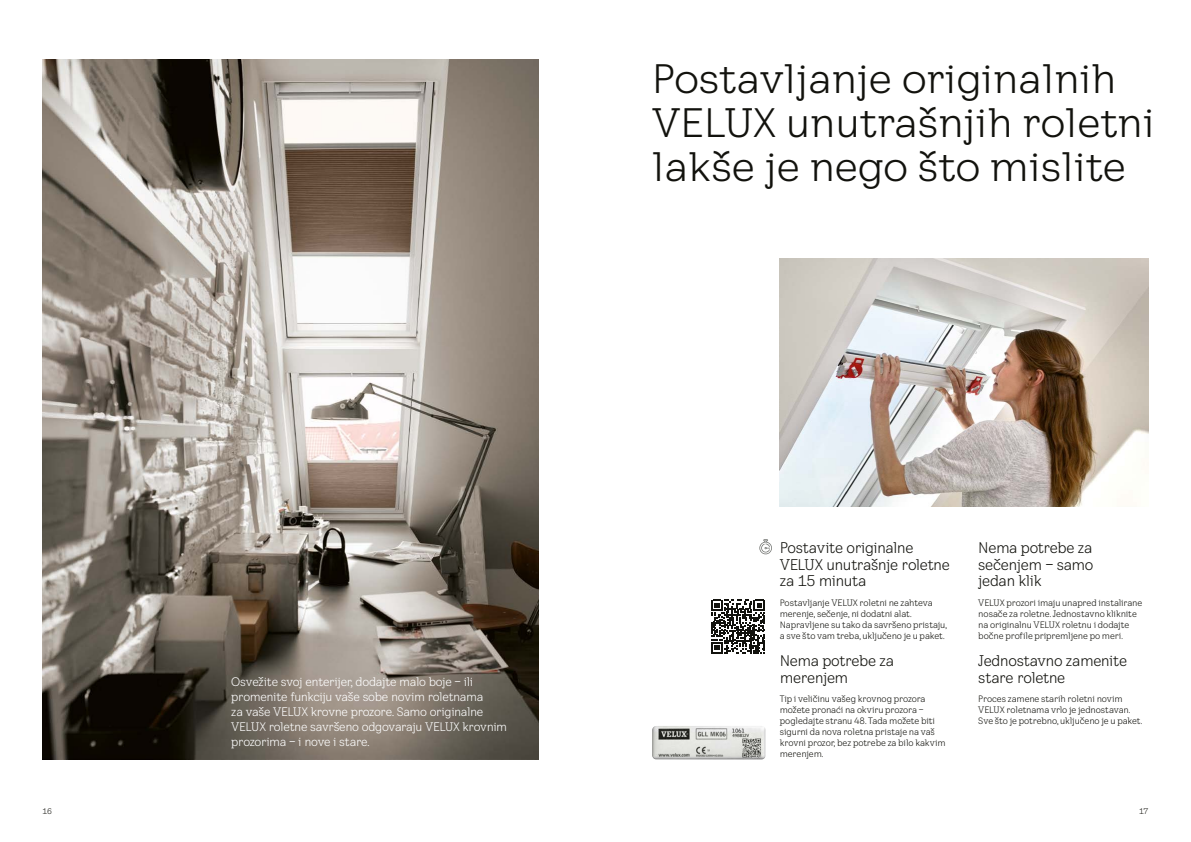
<style>
.page{position:relative;width:1191px;height:842px;background:#fff}
.page>*{position:absolute;margin:0;border:0;box-sizing:border-box;transform-origin:0 0}
.t1{font:40px/44px "VELUX Transform Headline";color:#12120d}
.t2{font:15px/16.5px "VELUX Transform";letter-spacing:-.03em;color:#12120d}
.t3{font:12px/15px "VELUX Transform";letter-spacing:-.03em;color:#fff}
.t4{font:9px/11px "VELUX Transform";letter-spacing:-.015em;color:#12120d}
.t5{font:8px "VELUX Transform";color:#12120d}
</style>
<div class="page">
<img style="left:780px;top:258px;width:368px;height:249px">
<img style="left:43px;top:60px;width:496px;height:699px">
<svg style="left:759px;top:539px;width:13px;height:15px"></svg>
<img style="left:652px;top:726px;width:113px;height:33px">
<svg style="left:711px;top:600px;width:54px;height:53px"></svg>
<h3 class="t3" style="left:231px;top:673px;width:277px">Osvežite svoj enterijer, dodajte malo boje – ili promenite funkciju vaše sobe novim roletnama<br>za vaše VELUX krovne prozore. Samo originalne VELUX roletne savršeno odgovaraju VELUX krovnim prozorima – i nove i stare.</h3>
<h1 class="t1" style="left:652px;top:56px;width:504px">Postavljanje originalnih<br>VELUX unutrašnjih roletni lakše je nego što mislite</h1>
<h2 class="t2" style="left:780px;top:539px;width:172px">Postavite originalne<br>VELUX unutrašnje roletne za 15 minuta</h2>
<p class="t4" style="left:780px;top:597px;width:169px">Postavljanje VELUX roletni ne zahteva merenje, sečenje, ni dodatni alat.<br>Napravljene su tako da savršeno pristaju, a sve što vam treba, uključeno je u paket.</p>
<h2 class="t2" style="left:780px;top:652px;width:116px">Nema potrebe za merenjem</h2>
<p class="t4" style="left:780px;top:693px;width:167px">Tip i veličinu vašeg krovnog prozora možete pronaći na okviru prozora – pogledajte stranu 48. Tada možete biti sigurni da nova roletna pristaje na vaš krovni prozor, bez potrebe za bilo kakvim merenjem.</p>
<h2 class="t2" style="left:978px;top:539px;width:117px;text-align:justify">Nema potrebe za sečenjem – samo jedan klik</h2>
<p class="t4" style="left:978px;top:597px;width:166px">VELUX prozori imaju unapred instalirane nosače za roletne. Jednostavno kliknite na originalnu VELUX roletnu i dodajte bočne profile pripremljene po meri.</p>
<h2 class="t2" style="left:978px;top:652px;width:150px">Jednostavno zamenite stare roletne</h2>
<p class="t4" style="left:978px;top:693px;width:165px">Proces zamene starih roletni novim<br>VELUX roletnama vrlo je jednostavan.<br>Sve što je potrebno, uključeno je u paket.</p>
<p class="t5" style="left:43px;top:806px;width:11px">16</p>
<p class="t5" style="left:1139px;top:806px;width:11px">17</p>
</div>
